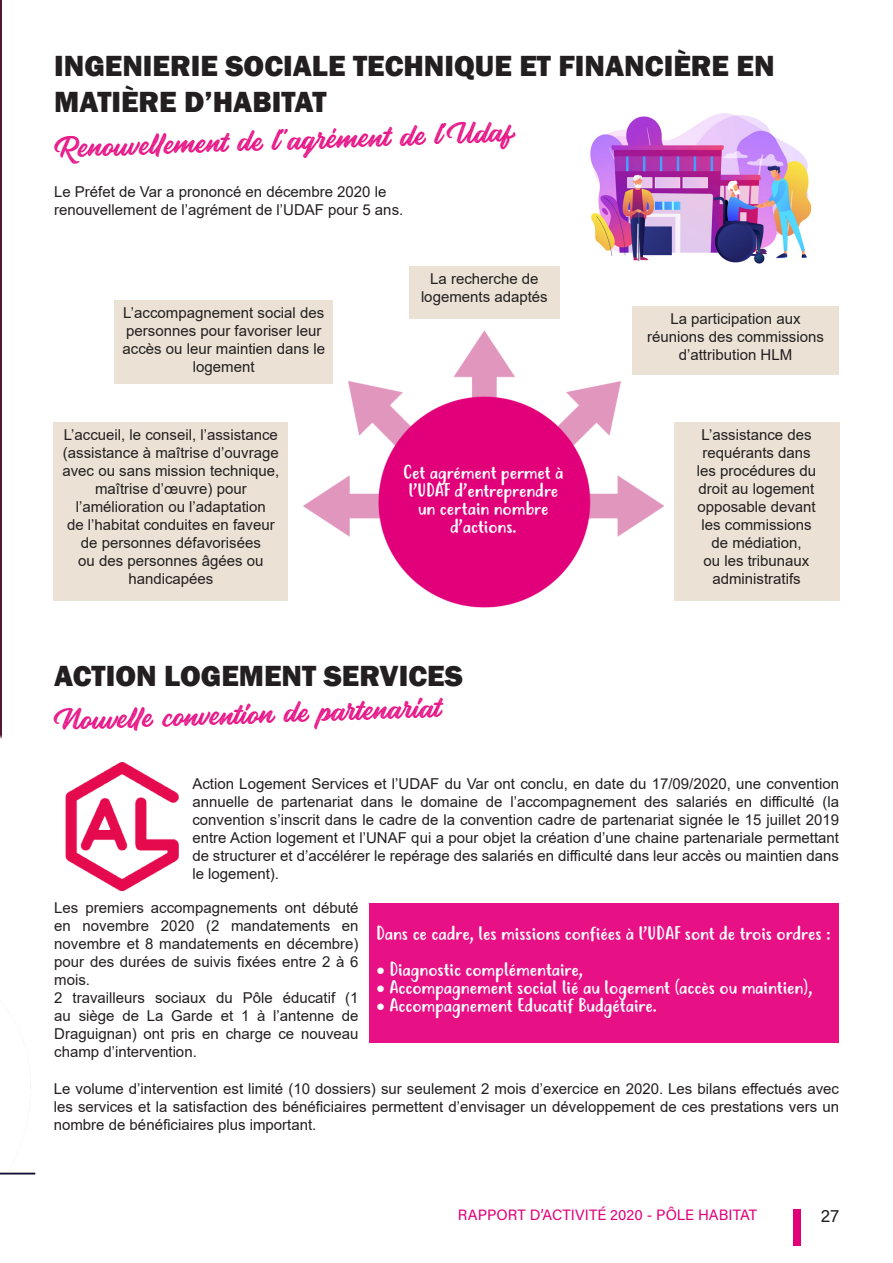
<style>
.page{position:relative;width:893px;height:1263px;background:#fff}
.page>*{position:absolute;margin:0;border:0;box-sizing:border-box;transform-origin:0 0}
.t1{font:800 30px/36px "Franklin Gothic";color:#231f20}
.t2{font:24px "Rupture Stamp";color:#e71185}
.t3{font:18px/18px "Justtellmewhat";color:#fff;text-align:center}
.t4{font:18px "Acumin Variable Concept";color:#231f20}
.t5{font:15px/18px "Arial";color:#231f20;text-align:center}
.t6{font:15px "Acumin Variable Concept";color:#e2007a}
.s1{font-family:"Arial";font-size:15px}
</style>
<div class="page">
<div style="left:794px;top:1209px;width:7px;height:37px;background:#e2007a"></div>
<svg style="left:0;top:0;width:2px;height:706px"></svg>
<img style="left:0;top:1045px;width:36px;height:130px">
<img style="left:590px;top:113px;width:222px;height:151px">
<div style="left:632px;top:307px;width:207px;height:68px;background:#ebe2d5"></div>
<img style="left:303px;top:318px;width:377px;height:290px">
<div style="left:54px;top:423px;width:234px;height:178px;background:#ebe2d5"></div>
<div style="left:114px;top:300px;width:219px;height:84px;background:#ebe2d5"></div>
<div style="left:674px;top:423px;width:165px;height:178px;background:#ebe2d5"></div>
<div style="left:409px;top:266px;width:151px;height:52px;background:#ebe2d5"></div>
<img style="left:65px;top:762px;width:114px;height:129px">
<div style="left:369px;top:904px;width:470px;height:139px;background:#e71185"></div>
<p class="t1" style="left:54px;top:48px;width:722px">INGENIERIE SOCIALE TECHNIQUE ET FINANCIÈRE EN<br>MATIÈRE D’HABITAT</p>
<p class="t2" style="left:54px;top:130px;width:459px;rotate:-2deg">Renouvell ement de l’’agrément de l’Udaf</p>
<p class="t5" style="left:54px;top:182px;width:351px;text-align:left">Le Préfet de Var a prononcé en décembre 2020 le renouvellement de l’agrément de l’UDAF pour 5 ans.</p>
<p class="t5" style="left:122px;top:303px;width:204px">L’accompagnement social des personnes pour favoriser leur accès ou leur maintien dans le logement</p>
<p class="t5" style="left:62px;top:426px;width:218px">L’accueil, le conseil, l’assistance (assistance à maîtrise d’ouvrage avec ou sans mission technique, maîtrise d’œuvre) pour l’amélioration ou l’adaptation<br>de l’habitat conduites en faveur de personnes défavorisées<br>ou des personnes âgées ou handicapées</p>
<p class="t5" style="left:421px;top:270px;width:128px">La recherche de logements adaptés</p>
<p class="t3" style="left:403px;top:465px;width:162px">Cet agrément permet à l’UDAF d’entreprendre un certain nombre d’actions.</p>
<p class="t1" style="left:54px;top:658px;width:410px">ACTION LOGEMENT SERVICES</p>
<p class="t2" style="left:54px;top:702px;width:389px;rotate:-2deg">Nouvell e convention de partenariat</p>
<p class="t5" style="left:647px;top:310px;width:178px">La participation aux réunions des commissions d’attribution HLM</p>
<p class="t5" style="left:697px;top:426px;width:121px">L’assistance des requérants dans les procédures du droit au logement opposable devant les commissions de médiation,<br>ou les tribunaux administratifs</p>
<p class="t5" style="left:192px;top:775px;width:648px;text-align:justify">Action Logement Services et l’UDAF du Var ont conclu, en date du 17/09/2020, une convention annuelle de partenariat dans le domaine de l’accompagnement des salariés en difficulté (la convention s’inscrit dans le cadre de la convention cadre de partenariat signée le 15 juillet 2019 entre Action logement et l’UNAF qui a pour objet la création d’une chaine partenariale permettant de structurer et d’accélérer le repérage des salariés en difficulté dans leur accès ou maintien dans le logement).</p>
<p class="t5" style="left:54px;top:899px;width:306px;text-align:justify">Les premiers accompagnements ont débuté en novembre 2020 (2 mandatements en novembre et 8 mandatements en décembre) pour des durées de suivis fixées entre 2 à 6 mois.</p>
<p class="t5" style="left:54px;top:989px;width:306px;text-align:justify">2 travailleurs sociaux du Pôle éducatif (1 au siège de La Garde et 1 à l’antenne de Draguignan) ont pris en charge ce nouveau champ d’intervention.</p>
<p class="t5" style="left:54px;top:1079px;width:787px;text-align:justify">Le volume d’intervention est limité (10 dossiers) sur seulement 2 mois d’exercice en 2020. Les bilans effectués avec les services et la satisfaction des bénéficiaires permettent d’envisager un développement de ces prestations vers un nombre de bénéficiaires plus important.</p>
<p class="t3" style="left:376px;top:926px;width:456px">Dans ce cadre, les missions confiées à l’UDAF sont de trois ordres :</p>
<p class="t3" style="left:376px;top:962px;width:208px"><span class="s1">●</span> Diagnostic complémentaire,</p>
<p class="t3" style="left:376px;top:980px;width:438px"><span class="s1">●</span> Accompagnement social lié au logement (accès ou maintien),</p>
<p class="t3" style="left:376px;top:998px;width:282px"><span class="s1">●</span> Accompagnement Educatif Budgétaire.</p>
<p class="t6" style="left:458px;top:1204px;width:301px">RAPPORT D’ACTIVITÉ 2020 - PÔLE HABITAT</p>
<p class="t4" style="left:821px;top:1203px;width:20px">27</p>
</div>
